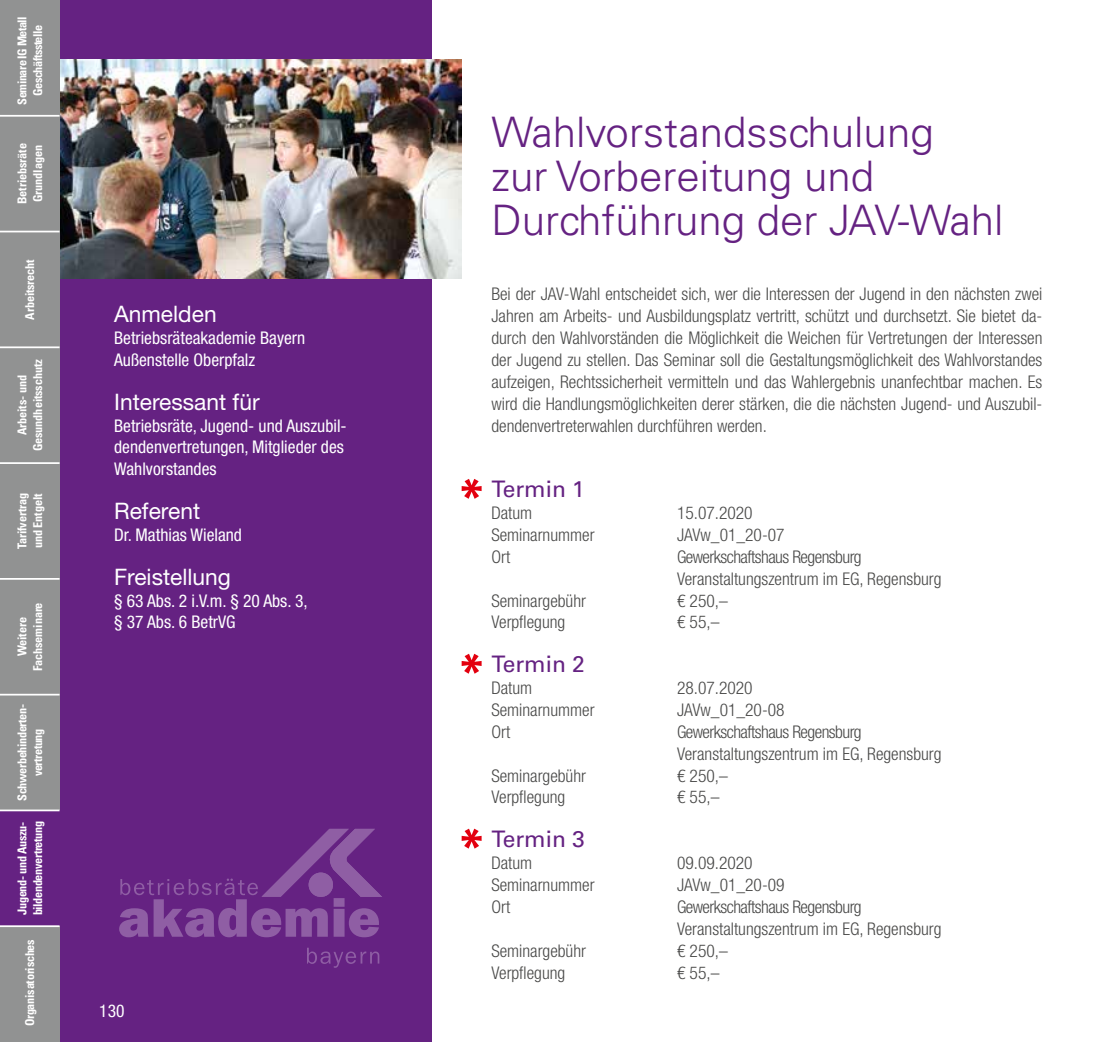
<style>
.page{position:relative;width:1102px;height:1042px;background:#fff}
.page>*{position:absolute;margin:0;border:0;box-sizing:border-box;transform-origin:0 0}
.t1{font:300 42px/43.8px "Univers LT Std";color:#652282}
.t2{font:22.75px "Helvetica Neue LT Std";color:#fff}
.t3{font:22.75px "Univers LT Std";color:#652282}
.t4{font:300 condensed 17.5px/21.9px "Helvetica Neue LT Std";color:#494948}
.t5{font:condensed 17.5px/21.9px "Helvetica Neue LT Std";color:#fff}
.t6{font:700 condensed 12.25px/15.8px "Univers LT Std";letter-spacing:-.02em;color:#fff}
.t7{font:700 condensed 12.25px/15.8px "Univers LT Std";letter-spacing:-.04em;color:#fff;text-align:center}
</style>
<div class="page">
<div style="left:45px;top:0;width:387px;height:1042px;background:#652282"></div>
<img style="left:60px;top:60px;width:401px;height:218px">
<svg style="left:461px;top:479px;width:20px;height:20px"></svg>
<svg style="left:461px;top:654px;width:20px;height:20px"></svg>
<svg style="left:461px;top:828px;width:20px;height:20px"></svg>
<svg style="left:307px;top:947px;width:72px;height:21px"></svg>
<svg style="left:119px;top:829px;width:263px;height:108px"></svg>
<div style="left:308px;top:872px;width:25px;height:25px;background:#8f5ea4;border-radius:50%"></div>
<div style="left:0;top:0;width:60px;height:116px;background:#919292"></div>
<div style="left:0;top:116px;width:60px;height:115px;background:#919292"></div>
<div style="left:0;top:231px;width:60px;height:116px;background:#919292"></div>
<div style="left:0;top:347px;width:60px;height:116px;background:#919292"></div>
<div style="left:0;top:463px;width:60px;height:116px;background:#919292"></div>
<div style="left:0;top:579px;width:60px;height:115px;background:#919292"></div>
<div style="left:0;top:694px;width:60px;height:116px;background:#919292"></div>
<div style="left:0;top:810px;width:60px;height:116px;background:#652282"></div>
<div style="left:0;top:926px;width:60px;height:116px;background:#919292"></div>
<hr style="left:0;top:925px;width:60px;height:2px;background:#fff">
<hr style="left:0;top:809px;width:60px;height:2px;background:#fff">
<hr style="left:0;top:694px;width:60px;height:1px;background:#fff">
<hr style="left:0;top:578px;width:60px;height:2px;background:#fff">
<hr style="left:0;top:462px;width:60px;height:2px;background:#fff">
<hr style="left:0;top:346px;width:60px;height:2px;background:#fff">
<hr style="left:0;top:231px;width:60px;height:1px;background:#fff">
<hr style="left:0;top:115px;width:60px;height:2px;background:#fff">
<p class="t7" style="left:14px;top:104px;width:90px;rotate:-90deg">Seminare IG Metall<br>Geschäftsstelle</p>
<p class="t6" style="left:14px;top:204px;width:62px;rotate:-90deg">Betriebsräte<br>Grundlagen</p>
<p class="t6" style="left:22px;top:320px;width:62px;rotate:-90deg">Arbeitsrecht</p>
<p class="t6" style="left:14px;top:451px;width:93px;text-align:center;rotate:-90deg">Arbeits- und<br>Gesundheitsschutz</p>
<p class="t6" style="left:14px;top:549px;width:58px;rotate:-90deg">Tarifvertrag und Entgelt</p>
<p class="t6" style="left:14px;top:671px;width:70px;text-align:center;rotate:-90deg">Weitere<br>Fachseminare</p>
<p class="t6" style="left:14px;top:801px;width:98px;text-align:center;rotate:-90deg">Schwerbehinderten&shy;vertretung</p>
<p class="t6" style="left:14px;top:915px;width:96px;rotate:-90deg">Jugend- und Auszu&shy;bildendenvertretung</p>
<p class="t6" style="left:22px;top:1026px;width:89px;rotate:-90deg">Organisatorisches</p>
<h2 class="t2" style="left:114px;top:300px;width:104px">Anmelden</h2>
<p class="t5" style="left:114px;top:327px;width:192px">Betriebsräteakademie Bayern<br>Außenstelle Oberpfalz</p>
<h2 class="t2" style="left:114px;top:388px;width:147px">Interessant für</h2>
<p class="t5" style="left:114px;top:414px;width:234px">Betriebsräte, Jugend- und Auszubil&shy;dendenvertretungen, Mitglieder des<br>Wahlvorstandes</p>
<h2 class="t2" style="left:114px;top:497px;width:87px">Referent</h2>
<p class="t5" style="left:114px;top:524px;width:129px">Dr. Mathias Wieland</p>
<h2 class="t2" style="left:114px;top:563px;width:118px">Freistellung</h2>
<p class="t5" style="left:114px;top:589px;width:195px">§ 63 Abs. 2 i.V.m. § 20 Abs. 3, § 37 Abs. 6 BetrVG</p>
<p class="t5" style="left:99px;top:999px;width:27px">130</p>
<h1 class="t1" style="left:491px;top:110px;width:513px">Wahlvorstandsschulung<br>zur Vorbereitung und<br>Durchführung der JAV-Wahl</h1>
<p class="t4" style="left:491px;top:283px;width:552px;text-align:justify">Bei der JAV-Wahl entscheidet sich, wer die Interessen der Jugend in den nächsten zwei Jahren am Arbeits- und Ausbildungsplatz vertritt, schützt und durchsetzt. Sie bietet da&shy;durch den Wahlvorständen die Möglichkeit die Weichen für Vertretungen der Interessen der Jugend zu stellen. Das Seminar soll die Gestaltungsmöglichkeit des Wahlvorstandes aufzeigen, Rechtssicherheit vermitteln und das Wahlergebnis unanfechtbar machen. Es wird die Handlungsmöglichkeiten derer stärken, die die nächsten Jugend- und Auszubil&shy;dendenvertreterwahlen durchführen werden.</p>
<h2 class="t3" style="left:491px;top:475px;width:95px">Termin 1</h2>
<p class="t4" style="left:491px;top:502px;width:42px">Datum</p>
<p class="t4" style="left:677px;top:502px;width:77px">15.07.2020</p>
<p class="t4" style="left:491px;top:524px;width:105px">Seminarnummer</p>
<p class="t4" style="left:677px;top:524px;width:109px">JAVw_01_20-07</p>
<p class="t4" style="left:491px;top:545px;width:20px">Ort</p>
<p class="t4" style="left:677px;top:545px;width:266px">Gewerkschaftshaus Regensburg<br>Veranstaltungszentrum im EG, Regensburg</p>
<p class="t4" style="left:491px;top:589px;width:96px">Seminargebühr</p>
<p class="t4" style="left:677px;top:589px;width:52px">€ 250,–</p>
<p class="t4" style="left:491px;top:611px;width:75px">Verpflegung</p>
<p class="t4" style="left:677px;top:611px;width:44px">€ 55,–</p>
<h2 class="t3" style="left:491px;top:650px;width:95px">Termin 2</h2>
<p class="t4" style="left:491px;top:677px;width:42px">Datum</p>
<p class="t4" style="left:677px;top:677px;width:77px">28.07.2020</p>
<p class="t4" style="left:491px;top:699px;width:105px">Seminarnummer</p>
<p class="t4" style="left:677px;top:699px;width:109px">JAVw_01_20-08</p>
<p class="t4" style="left:491px;top:720px;width:20px">Ort</p>
<p class="t4" style="left:677px;top:720px;width:266px">Gewerkschaftshaus Regensburg<br>Veranstaltungszentrum im EG, Regensburg</p>
<p class="t4" style="left:491px;top:764px;width:96px">Seminargebühr</p>
<p class="t4" style="left:677px;top:764px;width:52px">€ 250,–</p>
<p class="t4" style="left:491px;top:786px;width:75px">Verpflegung</p>
<p class="t4" style="left:677px;top:786px;width:44px">€ 55,–</p>
<h2 class="t3" style="left:491px;top:825px;width:95px">Termin 3</h2>
<p class="t4" style="left:491px;top:852px;width:42px">Datum</p>
<p class="t4" style="left:677px;top:852px;width:77px">09.09.2020</p>
<p class="t4" style="left:491px;top:874px;width:105px">Seminarnummer</p>
<p class="t4" style="left:677px;top:874px;width:109px">JAVw_01_20-09</p>
<p class="t4" style="left:491px;top:895px;width:20px">Ort</p>
<p class="t4" style="left:677px;top:895px;width:266px">Gewerkschaftshaus Regensburg<br>Veranstaltungszentrum im EG, Regensburg</p>
<p class="t4" style="left:491px;top:939px;width:96px">Seminargebühr</p>
<p class="t4" style="left:677px;top:939px;width:52px">€ 250,–</p>
<p class="t4" style="left:491px;top:961px;width:75px">Verpflegung</p>
<p class="t4" style="left:677px;top:961px;width:44px">€ 55,–</p>
</div>
